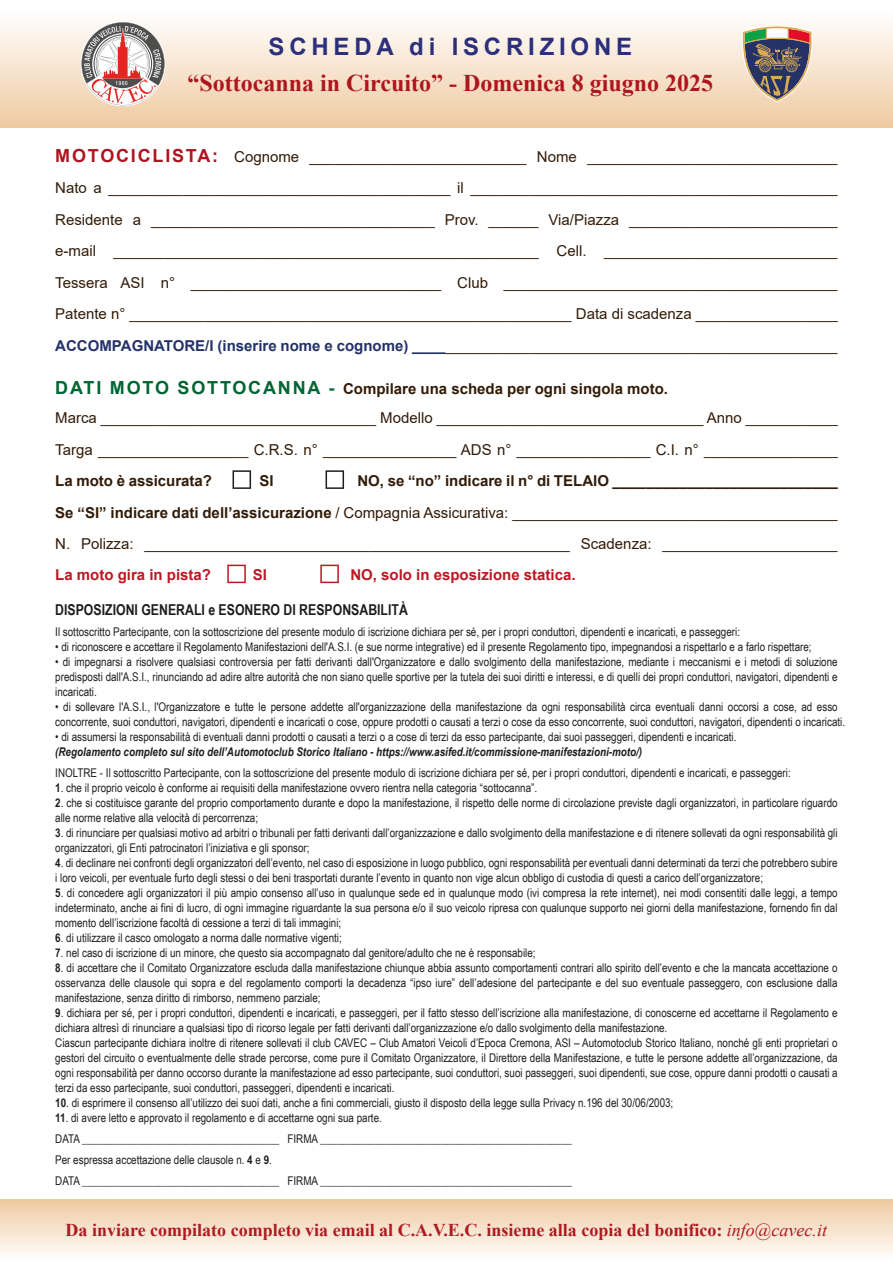
<style>
.page{position:relative;width:893px;height:1263px;background:#fff}
.page>*{position:absolute;margin:0;border:0;box-sizing:border-box;transform-origin:0 0}
.t1{font:700 24px "Times New Roman";color:#af151e}
.t2{font:700 24px "Arial";letter-spacing:.2em;color:#2c2f7b}
.t3{font:700 18px "Times New Roman";color:#af1920}
.t4{font:15px/31.5px "Arial";color:#321b07;text-align:justify}
.t5{font:700 15px "Arial";color:#be1622}
.t6{font:700 15px "Arial Narrow";color:#1d1d1b}
.t7{font:700 15px "Arial";color:#321b07}
.t8{font:12px/15px "Arial Narrow";color:#1d1d1b}
.t9{font:italic 700 12px "Arial Narrow";color:#1d1d1b}
.s1{font-weight:700;font-size:18px;color:#af151e}
.s2{font-weight:700;color:#243268}
.s3{font-weight:700;font-size:18px;color:#006533}
.s4{font-weight:700}
.s5{font-weight:400;font-style:italic}
</style>
<div class="page">
<div style="left:0;top:1199px;width:893px;height:62px;background:linear-gradient(to bottom,#efc9a0,#fffdfc)"></div>
<div style="left:0;top:11px;width:893px;height:117px;background:linear-gradient(to bottom,#fff,#efcaa0)"></div>
<svg style="left:82px;top:22px;width:82px;height:83px"></svg>
<svg style="left:742px;top:26px;width:70px;height:76px;background:#928680"></svg>
<svg style="left:233px;top:470px;width:18px;height:19px"></svg>
<svg style="left:326px;top:470px;width:18px;height:19px"></svg>
<svg style="left:227px;top:565px;width:19px;height:18px"></svg>
<svg style="left:320px;top:565px;width:19px;height:18px"></svg>
<h1 class="t2" style="left:269px;top:30px;width:365px">SCHEDA di ISCRIZIONE</h1>
<h1 class="t1" style="left:188px;top:66px;width:527px">“Sottocanna in Circuito” - Domenica 8 giugno 2025</h1>
<p class="t4" style="left:55px;top:141px;width:784px"><span class="s1">MOTOCICLISTA:</span> Cognome __________________________ Nome ______________________________ Nato a _________________________________________ il ____________________________________________ Residente a __________________________________ Prov. ______ Via/Piazza _________________________ e-mail ___________________________________________________ Cell. ____________________________ Tessera ASI n° ______________________________ Club ________________________________________ Patente n° _____________________________________________________ Data di scadenza _________________ <span class="s2">ACCOMPAGNATORE/I (inserire nome e cognome) ____</span>_______________________________________________</p>
<p class="t4" style="left:55px;top:374px;width:784px;line-height:29.1px"><span class="s3">DATI MOTO SOTTOCANNA -</span> <span class="s4">Compilare una scheda per ogni singola moto.<br></span>Marca _________________________________ Modello ________________________________ Anno ___________</p>
<p class="t4" style="left:55px;top:434px;width:784px">Targa __________________ C.R.S. n° ________________ ADS n° ________________ C.I. n° ________________</p>
<p class="t7" style="left:55px;top:470px;width:158px">La moto è assicurata?</p>
<p class="t7" style="left:259px;top:470px;width:16px">SI</p>
<p class="t4" style="left:55px;top:465px;width:784px;text-indent:302px"><span class="s4">NO, se “no” indicare il n° di TELAIO ___________________________ Se “SI” indicare dati dell’assicurazione</span> / Compagnia Assicurativa: _______________________________________ N. Polizza: ___________________________________________________ Scadenza: _____________________</p>
<p class="t5" style="left:55px;top:564px;width:157px">La moto gira in pista?</p>
<p class="t5" style="left:253px;top:564px;width:16px">SI</p>
<p class="t5" style="left:350px;top:564px;width:227px">NO, solo in esposizione statica.</p>
<p class="t6" style="left:55px;top:598px;width:354px">DISPOSIZIONI GENERALI e ESONERO DI RESPONSABILITÀ</p>
<p class="t8" style="left:55px;top:623px;width:686px">Il sottoscritto Partecipante, con la sottoscrizione del presente modulo di iscrizione dichiara per sé, per i propri conduttori, dipendenti e incaricati, e passeggeri:</p>
<p class="t8" style="left:55px;top:638px;width:758px">• di riconoscere e accettare il Regolamento Manifestazioni dell'A.S.I. (e sue norme integrative) ed il presente Regolamento tipo, impegnandosi a rispettarlo e a farlo rispettare;</p>
<p class="t8" style="left:55px;top:653px;width:784px;text-align:justify">• di impegnarsi a risolvere qualsiasi controversia per fatti derivanti dall'Organizzatore e dallo svolgimento della manifestazione, mediante i meccanismi e i metodi di soluzione predisposti dall'A.S.I., rinunciando ad adire altre autorità che non siano quelle sportive per la tutela dei suoi diritti e interessi, e di quelli dei propri conduttori, navigatori, dipendenti e incaricati.</p>
<p class="t8" style="left:55px;top:698px;width:791px">• di sollevare l'A.S.I., l'Organizzatore e tutte le persone addette all'organizzazione della manifestazione da ogni responsabilità circa eventuali danni occorsi a cose, ad esso concorrente, suoi conduttori, navigatori, dipendenti e incaricati o cose, oppure prodotti o causati a terzi o cose da esso concorrente, suoi conduttori, navigatori, dipendenti o incaricati.</p>
<p class="t8" style="left:55px;top:728px;width:683px">• di assumersi la responsabilità di eventuali danni prodotti o causati a terzi o a cose di terzi da esso partecipante, dai suoi passeggeri, dipendenti e incaricati.</p>
<p class="t9" style="left:55px;top:742px;width:588px">(Regolamento completo sul sito dell’Automotoclub Storico Italiano - https://www.asifed.it/commissione-manifestazioni-moto/)</p>
<p class="t8" style="left:55px;top:764px;width:737px">INOLTRE - Il sottoscritto Partecipante, con la sottoscrizione del presente modulo di iscrizione dichiara per sé, per i propri conduttori, dipendenti e incaricati, e passeggeri:</p>
<p class="t8" style="left:55px;top:779px;width:483px"><span class="s4">1</span>. che il proprio veicolo è conforme ai requisiti della manifestazione ovvero rientra nella categoria “sottocanna”.</p>
<p class="t8" style="left:55px;top:794px;width:784px"><span class="s4">2</span>. che si costituisce garante del proprio comportamento durante e dopo la manifestazione, il rispetto delle norme di circolazione previste dagli organizzatori, in particolare riguardo alle norme relative alla velocità di percorrenza;</p>
<p class="t8" style="left:55px;top:824px;width:784px"><span class="s4">3</span>. di rinunciare per qualsiasi motivo ad arbitri o tribunali per fatti derivanti dall’organizzazione e dallo svolgimento della manifestazione e di ritenere sollevati da ogni responsabilità gli organizzatori, gli Enti patrocinatori l’iniziativa e gli sponsor;</p>
<p class="t8" style="left:55px;top:854px;width:784px"><span class="s4">4</span>. di declinare nei confronti degli organizzatori dell’evento, nel caso di esposizione in luogo pubblico, ogni responsabilità per eventuali danni determinati da terzi che potrebbero subire i loro veicoli, per eventuale furto degli stessi o dei beni trasportati durante l’evento in quanto non vige alcun obbligo di custodia di questi a carico dell’organizzatore;</p>
<p class="t8" style="left:55px;top:884px;width:784px;text-align:justify"><span class="s4">5</span>. di concedere agli organizzatori il più ampio consenso all’uso in qualunque sede ed in qualunque modo (ivi compresa la rete internet), nei modi consentiti dalle leggi, a tempo indeterminato, anche ai fini di lucro, di ogni immagine riguardante la sua persona e/o il suo veicolo ripresa con qualunque supporto nei giorni della manifestazione, fornendo fin dal momento dell’iscrizione facoltà di cessione a terzi di tali immagini;</p>
<p class="t8" style="left:55px;top:929px;width:288px"><span class="s4">6</span>. di utilizzare il casco omologato a norma dalle normative vigenti;</p>
<p class="t8" style="left:55px;top:944px;width:482px"><span class="s4">7</span>. nel caso di iscrizione di un minore, che questo sia accompagnato dal genitore/adulto che ne è responsabile;</p>
<p class="t8" style="left:55px;top:959px;width:784px;text-align:justify"><span class="s4">8</span>. di accettare che il Comitato Organizzatore escluda dalla manifestazione chiunque abbia assunto comportamenti contrari allo spirito dell’evento e che la mancata accettazione o osservanza delle clausole qui sopra e del regolamento comporti la decadenza “ipso iure” dell’adesione del partecipante e del suo eventuale passeggero, con esclusione dalla manifestazione, senza diritto di rimborso, nemmeno parziale;</p>
<p class="t8" style="left:55px;top:1004px;width:784px"><span class="s4">9</span>. dichiara per sé, per i propri conduttori, dipendenti e incaricati, e passeggeri, per il fatto stesso dell’iscrizione alla manifestazione, di conoscerne ed accettarne il Regolamento e dichiara altresì di rinunciare a qualsiasi tipo di ricorso legale per fatti derivanti dall’organizzazione e/o dallo svolgimento della manifestazione.<br>Ciascun partecipante dichiara inoltre di ritenere sollevati il club CAVEC – Club Amatori Veicoli d’Epoca Cremona, ASI – Automotoclub Storico Italiano, nonché gli enti proprietari o gestori del circuito o eventualmente delle strade percorse, come pure il Comitato Organizzatore, il Direttore della Manifestazione, e tutte le persone addette all’organizzazione, da ogni responsabilità per danno occorso durante la manifestazione ad esso partecipante, suoi conduttori, suoi passeggeri, suoi dipendenti, sue cose, oppure danni prodotti o causati a terzi da esso partecipante, suoi conduttori, passeggeri, dipendenti e incaricati.</p>
<p class="t8" style="left:55px;top:1094px;width:620px"><span class="s4">10</span>. di esprimere il consenso all’utilizzo dei suoi dati, anche a fini commerciali, giusto il disposto della legge sulla Privacy n.196 del 30/06/2003;</p>
<p class="t8" style="left:55px;top:1106px;width:518px;line-height:21px"><span class="s4">11</span>. di avere letto e approvato il regolamento e di accettarne ogni sua parte.<br>DATA ____________________________________ FIRMA ______________________________________________ Per espressa accettazione delle clausole n. <span class="s4">4</span> e <span class="s4">9</span>.<br>DATA ____________________________________ FIRMA ______________________________________________</p>
<h2 class="t3" style="left:66px;top:1217px;width:763px">Da inviare compilato completo via email al C.A.V.E.C. insieme alla copia del bonifico: <span class="s5">info@cavec.it</span></h2>
</div>
